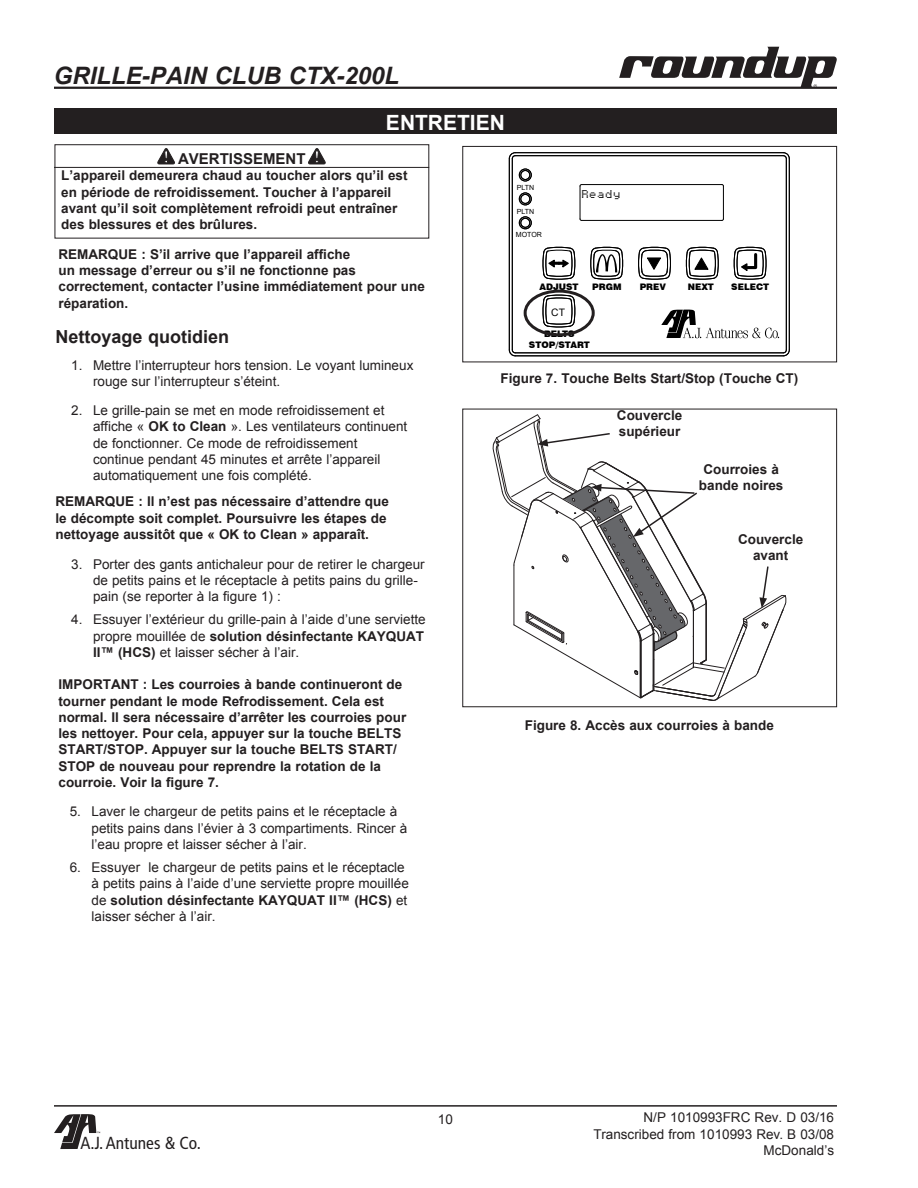
<style>
.page{position:relative;width:918px;height:1188px;background:#fff}
.page>*{position:absolute;margin:0;border:0;box-sizing:border-box;transform-origin:0 0}
.t1{font:italic 700 24px "Arial";color:#231f20}
.t2{font:700 21px "Arial";color:#fff}
.t3{font:700 18px "Arial";color:#231f20}
.t4{font:condensed 17.4px "Frutiger LT Std";color:#231f20}
.t5{font:700 15px "Arial";color:#231f20}
.t6{font:13.5px/16.2px "Arial";color:#231f20}
.t7{font:700 13.5px/16.2px "Arial";color:#231f20}
.t8{font:13.2px "Cellular Two";color:#000}
.t9{font:10.35px "Arial";color:#000}
.t10{font:900 9px/10.8px "Swiss 721 BT";color:#000;text-align:center}
.t11{font:7.05px "Arial";color:#000}
.s1{font-weight:700}
.s2{font-weight:400}
</style>
<div class="page">
<hr style="left:54px;top:87px;width:783px;height:2px;background:#231f20">
<hr style="left:54px;top:1105px;width:783px;height:2px;background:#231f20">
<svg style="left:619px;top:47px;width:218px;height:40px"></svg>
<svg style="left:54px;top:1114px;width:46px;height:35px"></svg>
<div style="left:54px;top:109px;width:783px;height:25px;background:#231f20"></div>
<div style="left:55px;top:144px;width:374px;height:94px;border:1px solid #231f20"></div>
<hr style="left:54px;top:167px;width:375px;height:1px;background:#231f20">
<svg style="left:158px;top:148px;width:17px;height:16px"></svg>
<svg style="left:308px;top:148px;width:18px;height:16px"></svg>
<div style="left:462px;top:409px;width:375px;height:298px;border:1px solid #231f20"></div>
<svg style="left:492px;top:414px;width:295px;height:287px"></svg>
<hr style="left:515px;top:356px;width:268px;height:1px;background:#000">
<svg style="left:509px;top:152px;width:281px;height:204px"></svg>
<svg style="left:590px;top:247px;width:33px;height:33px"></svg>
<svg style="left:638px;top:247px;width:33px;height:33px"></svg>
<svg style="left:686px;top:247px;width:33px;height:33px"></svg>
<svg style="left:543px;top:295px;width:32px;height:32px"></svg>
<svg style="left:661px;top:310px;width:118px;height:28px"></svg>
<svg style="left:734px;top:247px;width:32px;height:33px"></svg>
<svg style="left:543px;top:247px;width:32px;height:33px"></svg>
<div style="left:462px;top:146px;width:375px;height:216px;border:1px solid #231f20"></div>
<div style="left:524px;top:290px;width:71px;height:46px;border:3px solid #231f20;border-radius:50%"></div>
<h1 class="t1" style="left:54px;top:59px;width:345px">GRILLE-PAIN CLUB CTX-200L</h1>
<h2 class="t2" style="left:386px;top:109px;width:121px">Entretien</h2>
<p class="t5" style="left:178px;top:148px;width:125px">Avertissement</p>
<p class="t7" style="left:61px;top:168px;width:348px">L’appareil demeurera chaud au toucher alors qu’il est en période de refroidissement. Toucher à l’appareil avant qu’il soit complètement refroidi peut entraîner des blessures et des brûlures.</p>
<p class="t7" style="left:58px;top:246px;width:41px">REMARQUE</p>
<p class="t7" style="left:58px;top:246px;width:368px;text-indent:83px">: S’il arrive que l’appareil affiche<br>un message d’erreur ou s’il ne fonctionne pas correctement, contacter l’usine immédiatement pour une réparation.</p>
<p class="t11" style="left:517px;top:183px;width:19px">PLTN</p>
<p class="t11" style="left:517px;top:207px;width:19px">PLTN</p>
<p class="t11" style="left:516px;top:230px;width:28px">MOTOR</p>
<p class="t8" style="left:581px;top:186px;width:41px">Ready</p>
<p class="t10" style="left:539px;top:281px;width:41px">ADJUST</p>
<p class="t10" style="left:592px;top:281px;width:31px">PRGM</p>
<p class="t10" style="left:640px;top:281px;width:28px">PREV</p>
<p class="t10" style="left:688px;top:281px;width:28px">NEXT</p>
<p class="t10" style="left:731px;top:281px;width:39px">SELECT</p>
<p class="t9" style="left:551px;top:306px;width:15px">CT</p>
<h3 class="t3" style="left:56px;top:324px;width:175px">Nettoyage quotidien</h3>
<p class="t6" style="left:93px;top:357px;width:322px;text-indent:-22px">1. Mettre l’interrupteur hors tension. Le voyant lumineux rouge sur l’interrupteur s’éteint.</p>
<p class="t6" style="left:93px;top:402px;width:316px;text-indent:-22px">2. Le grille-pain se met en mode refroidissement et affiche « <span class="s1">OK to Clean</span> ». Les ventilateurs continuent de fonctionner. Ce mode de refroidissement continue pendant 45 minutes et arrête l’appareil automatiquement une fois complété.</p>
<p class="t7" style="left:56px;top:494px;width:41px">REMARQUE</p>
<p class="t7" style="left:56px;top:494px;width:335px;text-indent:83px">: Il n’est pas nécessaire d’attendre que le décompte soit complet. Poursuivre les étapes de nettoyage aussitôt que « OK to Clean » apparaît.</p>
<p class="t6" style="left:93px;top:556px;width:333px;text-indent:-22px">3. Porter des gants antichaleur pour de retirer le chargeur de petits pains et le réceptacle à petits pains du grille&shy;pain (se reporter à la figure 1) :</p>
<p class="t6" style="left:93px;top:612px;width:334px;text-indent:-22px">4. Essuyer l’extérieur du grille-pain à l’aide d’une serviette propre mouillée de <span class="s1">solution désinfectante KAYQUA</span></p>
<p class="t7" style="left:416px;top:628px;width:10px">T</p>
<p class="t6" style="left:93px;top:644px;width:208px"><span class="s1">II ™ (HCS)</span> et laisser sécher à l’air.</p>
<p class="t7" style="left:59px;top:677px;width:349px;text-indent:44px">TANT : Les courroies à bande continueront de tourner pendant le mode Refrodissement. Cela est normal. Il sera nécessaire d’arrêter les courroies pour les nettoyer. Pour cela, appuyer sur la touche BEL</p>
<p class="t7" style="left:59px;top:677px;width:26px">IMPOR</p>
<p class="t7" style="left:384px;top:726px;width:18px">TS</p>
<p class="t7" style="left:59px;top:742px;width:251px">START/STOP . Appuyer sur la touche BEL</p>
<p class="t7" style="left:59px;top:742px;width:340px;text-indent:268px">TS START/<br>STOP de nouveau pour reprendre la rotation de la courroie. Voir la figure 7.</p>
<p class="t6" style="left:92px;top:804px;width:317px;text-indent:-22px">5. Laver le chargeur de petits pains et le réceptacle à petits pains dans l’évier à 3 compartiments. Rincer à l’eau propre et laisser sécher à l’air.</p>
<p class="t6" style="left:92px;top:859px;width:319px;text-indent:-22px">6. Essuyer le chargeur de petits pains et le réceptacle à petits pains à l’aide d’une serviette propre mouillée de <span class="s1">solution désinfectante KAYQUA</span></p>
<p class="t7" style="left:317px;top:892px;width:92px">T II ™ (HCS) <span class="s2">et</span></p>
<p class="t6" style="left:92px;top:908px;width:126px">laisser sécher à l’air.</p>
<p class="t10" style="left:529px;top:329px;width:62px">BELTS<br>STOP/START</p>
<p class="t7" style="left:501px;top:370px;width:299px">Figure 7. Touche Belts Start/Stop (Touche CT)</p>
<p class="t7" style="left:617px;top:408px;width:67px">Couvercle supérieur</p>
<p class="t7" style="left:699px;top:462px;width:86px;text-align:center">Courroies à bande noires</p>
<p class="t7" style="left:738px;top:531px;width:67px;text-align:center">Couvercle avant</p>
<p class="t7" style="left:525px;top:717px;width:251px">Figure 8. Accès aux courroies à bande</p>
<p class="t4" style="left:80px;top:1133px;width:122px">A.J. Antunes &amp; Co.</p>
<p class="t6" style="left:438px;top:1111px;width:17px">10</p>
<p class="t6" style="left:594px;top:1110px;width:242px;text-align:right">N/P 1010993FRC Rev. D 03/16<br>Transcribed from 1010993 Rev. B 03/08<br>McDonald’s</p>
</div>
